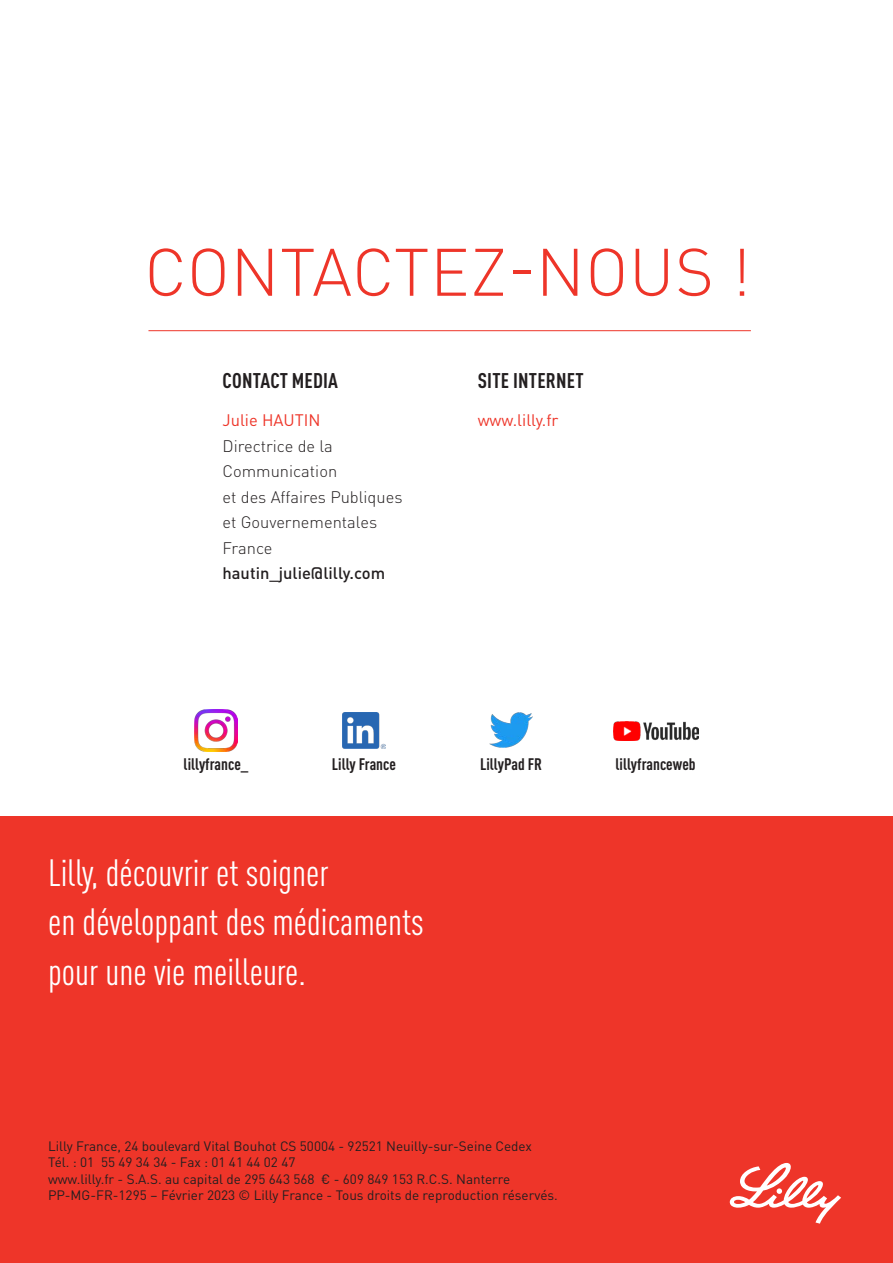
<style>
.page{position:relative;width:893px;height:1263px;background:#fff}
.page>*{position:absolute;margin:0;border:0;box-sizing:border-box;transform-origin:0 0}
.t1{font:300 66px "DIN Pro";letter-spacing:.01em;color:#ee3529}
.t2{font:condensed 37.5px/49.5px "DIN Pro";color:#fff}
.t3{font:700 condensed 21px "DIN Pro";letter-spacing:.01em;color:#231f20}
.t4{font:300 16.5px/25.5px "DIN Pro";color:#231f20}
.t5{font:700 condensed 16.5px "DIN Pro";color:#231f20}
.t6{font:16.5px "DIN Pro";color:#ee3529}
.t7{font:500 16.5px "DIN Pro";color:#231f20}
.t8{font:13.5px "DIN Pro";color:#231f20}
</style>
<div class="page">
<div style="left:0;top:816px;width:893px;height:447px;background:#ee3529"></div>
<svg style="left:730px;top:1163px;width:111px;height:60px"></svg>
<hr style="left:148px;top:330px;width:603px;height:1px;background:#ee3529">
<img style="left:613px;top:721px;width:85px;height:19px">
<img style="left:195px;top:709px;width:42px;height:43px">
<img style="left:342px;top:713px;width:43px;height:36px">
<img style="left:490px;top:713px;width:42px;height:35px">
<p class="t1" style="left:144px;top:222px;width:608px">CONTACTEZ-NOUS !</p>
<p class="t3" style="left:223px;top:365px;width:117px">CONTACT MEDIA</p>
<p class="t6" style="left:223px;top:408px;width:100px">Julie HAUTIN</p>
<p class="t4" style="left:223px;top:432px;width:181px">Directrice de la<br>Communication<br>et des Affaires Publiques</p>
<p class="t4" style="left:223px;top:509px;width:156px">et Gouvernementales<br>France</p>
<p class="t7" style="left:223px;top:561px;width:164px">hautin_julie@lilly.com</p>
<p class="t3" style="left:478px;top:365px;width:107px">SITE INTERNET</p>
<p class="t6" style="left:478px;top:408px;width:82px">www.lilly.fr</p>
<p class="t5" style="left:184px;top:752px;width:66px">lillyfrance_</p>
<p class="t5" style="left:332px;top:752px;width:66px">Lilly France</p>
<p class="t5" style="left:480px;top:752px;width:63px">LillyPad FR</p>
<p class="t5" style="left:616px;top:752px;width:82px">lillyfranceweb</p>
<p class="t2" style="left:48px;top:845px;width:377px">Lilly, découvrir et soigner<br>en développant des médicaments pour une vie meilleure.</p>
<p class="t8" style="left:48px;top:1135px;width:485px">Lilly France, 24 boulevard Vital Bouhot CS 50004 - 92521 Neuilly-sur-Seine Cedex</p>
<p class="t8" style="left:48px;top:1152px;width:249px">Tél. : 01 55 49 34 34 - Fax : 01 41 44 02 47</p>
<p class="t8" style="left:48px;top:1168px;width:464px">www.lilly.fr - S.A.S. au capital de 295 643 568 € - 609 849 153 R.C.S. Nanterre</p>
<p class="t8" style="left:48px;top:1185px;width:511px">PP-MG-FR-1295 – Février 2023 © Lilly France - Tous droits de reproduction réservés.</p>
</div>
